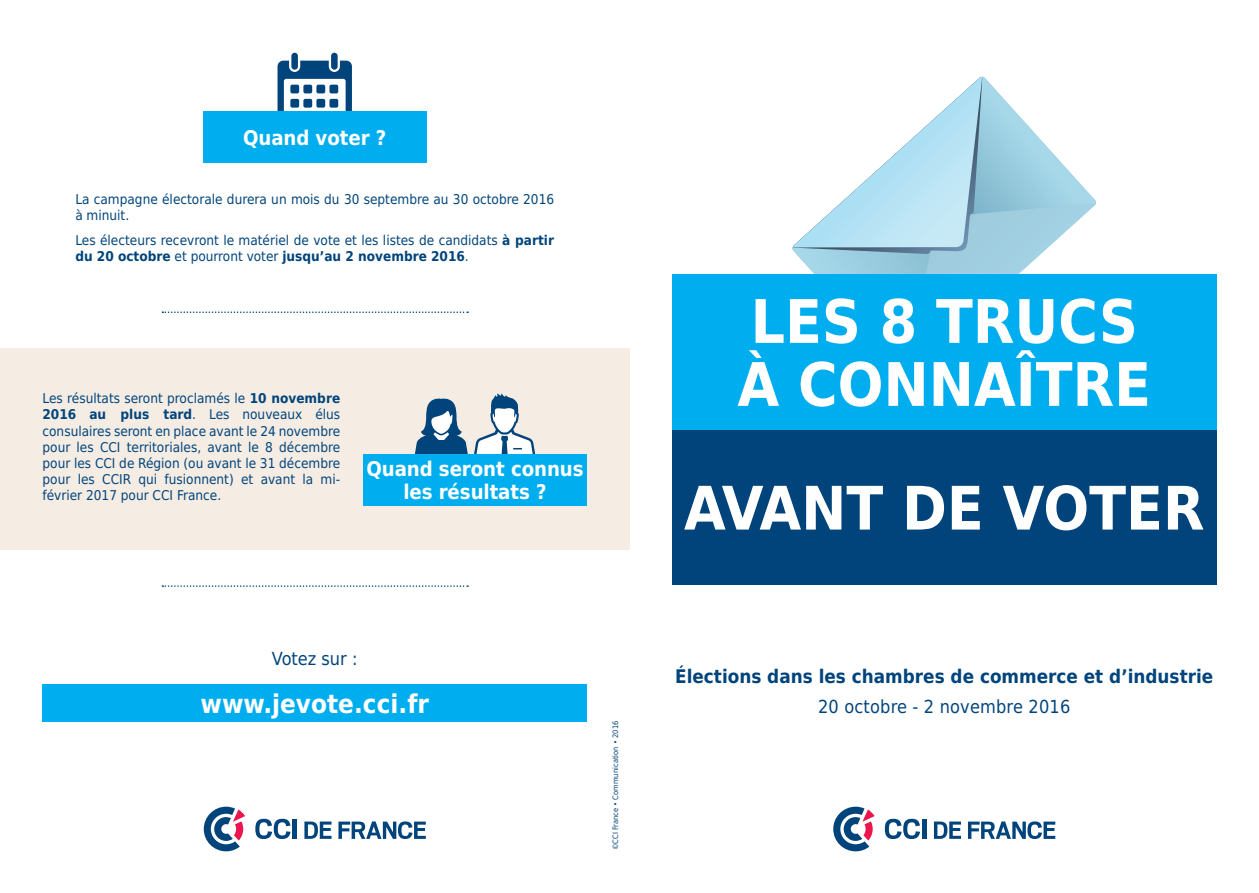
<style>
.page{position:relative;width:1259px;height:893px;background:#fff}
.page>*{position:absolute;margin:0;border:0;box-sizing:border-box;transform-origin:0 0}
.t1{font:700 60px "DejaVu Sans Condensed";color:#fff}
.texte{font:700 25.8px "DejaVu Sans Condensed";color:#fff}
.cartouche{font:700 20.25px/22.5px "DejaVu Sans Condensed";letter-spacing:-.005em;color:#fff;text-align:center}
.t2{font:700 18.75px "DejaVu Sans Condensed";color:#00447b}
.texte-2{font:18px "DejaVu Sans Condensed";letter-spacing:.01em;color:#00447b}
.texte-3{font:13.5px/16.2px "DejaVu Sans Condensed";color:#00447b}
.texte-4{font:7.5px "DejaVu Sans Condensed";color:#00447b}
.s1{font-weight:700}
</style>
<div class="page">
<svg style="left:885px;top:819px;width:35px;height:20px"></svg>
<hr style="left:922px;top:819px;width:4px;height:20px;background:#00447b">
<svg style="left:968px;top:821px;width:87px;height:18px"></svg>
<svg style="left:833px;top:807px;width:41px;height:44px"></svg>
<svg style="left:934px;top:821px;width:27px;height:18px"></svg>
<svg style="left:792px;top:77px;width:304px;height:197px"></svg>
<div style="left:672px;top:274px;width:544px;height:310px;background:#00447b"></div>
<div style="left:672px;top:274px;width:544px;height:155px;background:#00aeef"></div>
<div style="left:43px;top:684px;width:544px;height:38px;background:#00aeef"></div>
<svg style="left:277px;top:61px;width:75px;height:50px"></svg>
<div style="left:291px;top:53px;width:7px;height:17px;background:#00447b;border-radius:3px"></div>
<div style="left:331px;top:53px;width:7px;height:17px;background:#00447b;border-radius:3px"></div>
<div style="left:290px;top:85px;width:9px;height:8px;background:#00447b;border-radius:2px"></div>
<div style="left:303px;top:85px;width:9px;height:8px;background:#00447b;border-radius:2px"></div>
<div style="left:316px;top:85px;width:9px;height:8px;background:#00447b;border-radius:2px"></div>
<div style="left:329px;top:85px;width:9px;height:8px;background:#00447b;border-radius:2px"></div>
<div style="left:290px;top:99px;width:9px;height:9px;background:#00447b;border-radius:2px"></div>
<div style="left:303px;top:99px;width:9px;height:9px;background:#00447b;border-radius:2px"></div>
<div style="left:316px;top:99px;width:9px;height:9px;background:#00447b;border-radius:2px"></div>
<div style="left:329px;top:99px;width:9px;height:9px;background:#00447b;border-radius:2px"></div>
<div style="left:203px;top:111px;width:224px;height:52px;background:#00aeef"></div>
<div style="left:0;top:348px;width:629px;height:202px;background:#f5ece4"></div>
<svg style="left:255px;top:819px;width:35px;height:20px"></svg>
<hr style="left:293px;top:819px;width:4px;height:20px;background:#00447b">
<svg style="left:338px;top:821px;width:88px;height:18px"></svg>
<svg style="left:204px;top:807px;width:41px;height:44px"></svg>
<svg style="left:304px;top:821px;width:27px;height:18px"></svg>
<svg style="left:162px;top:311px;width:306px;height:2px"></svg>
<svg style="left:162px;top:585px;width:306px;height:2px"></svg>
<svg style="left:415px;top:393px;width:120px;height:61px"></svg>
<div style="left:363px;top:454px;width:224px;height:52px;background:#00aeef"></div>
<p class="cartouche" style="left:243px;top:126px;width:145px">Quand voter ?</p>
<p class="texte-3" style="left:75px;top:191px;width:480px">La campagne électorale durera un mois du 30 septembre au 30 octobre 2016 à minuit.</p>
<p class="texte-3" style="left:75px;top:231px;width:480px">Les électeurs recevront le matériel de vote et les listes de candidats <span class="s1">à partir du 20 octobre</span> et pourront voter <span class="s1">jusqu’au 2 novembre 2016</span>.</p>
<p class="texte-3" style="left:43px;top:390px;width:299px;text-align:justify">Les résultats seront proclamés le <span class="s1">10 novembre 2016 au plus tard</span>. Les nouveaux élus consulaires seront en place avant le 24 novembre pour les CCI territoriales, avant le 8 décembre pour les CCI de Région (ou avant le 31 décembre pour les CCIR qui fusionnent) et avant la mi&shy;février 2017 pour CCI France.</p>
<p class="cartouche" style="left:366px;top:457px;width:219px">Quand seront connus les résultats ?</p>
<p class="texte-2" style="left:272px;top:644px;width:87px">Votez sur :</p>
<p class="texte" style="left:200px;top:682px;width:230px">www.jevote.cci.fr</p>
<p class="texte-4" style="left:609px;top:850px;width:131px;rotate:-90deg">©CCI France • Communication • 2016</p>
<p class="t1" style="left:750px;top:272px;width:389px">LES 8 TRUCS</p>
<p class="t1" style="left:737px;top:335px;width:415px">À CONNAÎTRE</p>
<p class="t1" style="left:684px;top:459px;width:522px">AVANT DE VOTER</p>
<p class="t2" style="left:675px;top:661px;width:539px">Élections dans les chambres de commerce et d’industrie</p>
<p class="texte-2" style="left:818px;top:692px;width:254px">20 octobre - 2 novembre 2016</p>
</div>
